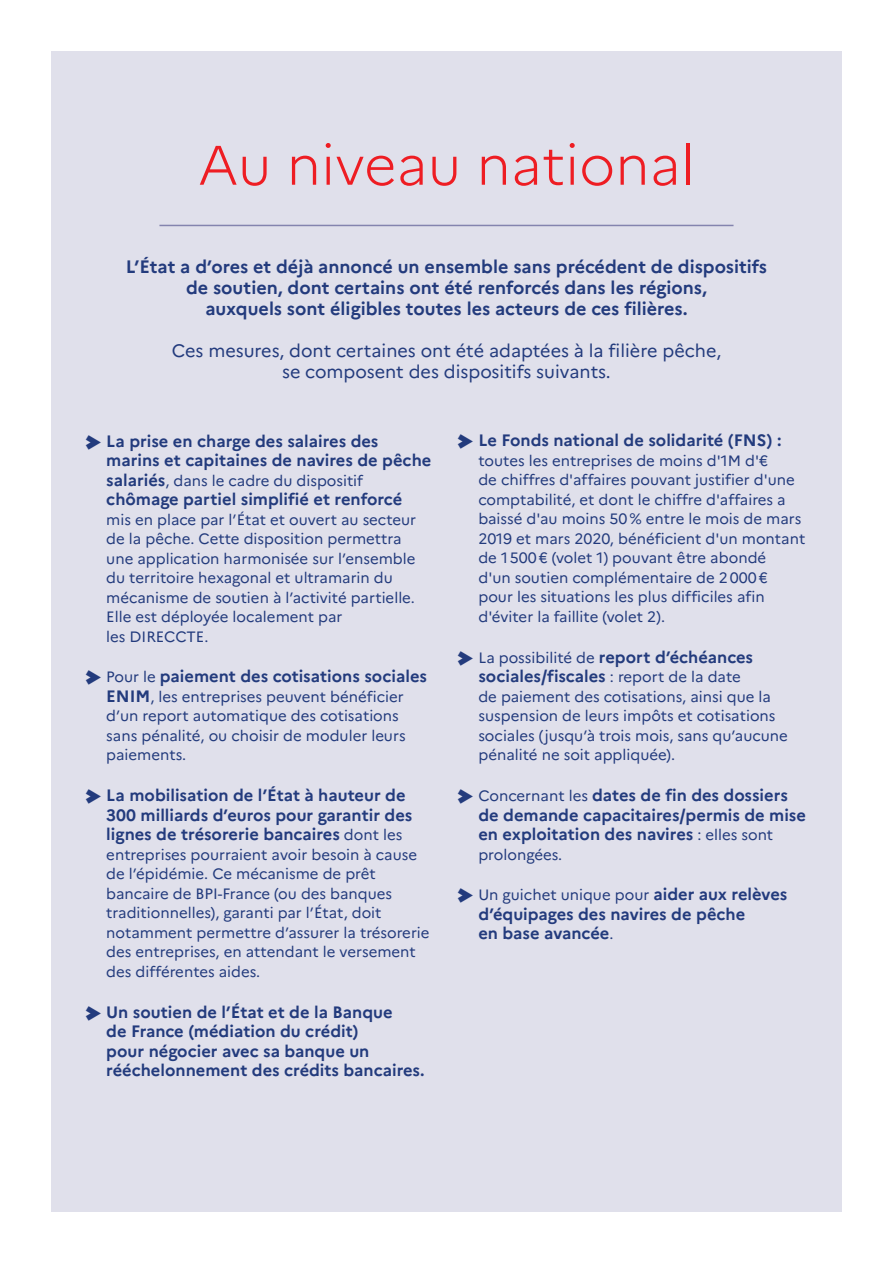
<style>
.page{position:relative;width:893px;height:1263px;background:#fff}
.page>*{position:absolute;margin:0;border:0;box-sizing:border-box;transform-origin:0 0}
.t1{font:300 55.5px "Marianne";color:#ee1d23}
.t2{font:700 18px/21px "Marianne";color:#233b7d;text-align:center}
.t3{font:18px/21px "Marianne";color:#233b7d;text-align:center}
.t4{font:700 16.5px/19.5px "Marianne";color:#233b7d}
.t5{font:15px/19.5px "Marianne";color:#233b7d}
.s1{font-weight:700;font-size:16.5px}
.s2{font-weight:400;font-size:15px}
</style>
<div class="page">
<div style="left:51px;top:51px;width:791px;height:1161px;background:#e0e0eb"></div>
<hr style="left:159px;top:225px;width:574px;height:1px;background:#8484ae">
<h1 class="t1" style="left:198px;top:143px;width:499px">Au niveau national</h1>
<p class="t2" style="left:126px;top:258px;width:642px">L’État a d’ores et déjà annoncé un ensemble sans précédent de dispositifs de soutien, dont certains ont été renforcés dans les régions,<br>auxquels sont éligibles toutes les acteurs de ces filières.</p>
<p class="t3" style="left:172px;top:342px;width:551px">Ces mesures, dont certaines ont été adaptées à la filière pêche, se composent des dispositifs suivants.</p>
<p class="t4" style="left:106px;top:433px;width:327px">La prise en charge des salaires des marins et capitaines de navires de pêche</p>
<p class="t5" style="left:106px;top:472px;width:258px"><span class="s1">salariés</span>, dans le cadre du dispositif</p>
<p class="t4" style="left:106px;top:491px;width:297px">chômage partiel simplifié et renforcé</p>
<p class="t5" style="left:106px;top:511px;width:311px">mis en place par l’État et ouvert au secteur de la pêche. Cette disposition permettra une application harmonisée sur l’ensemble du territoire hexagonal et ultramarin du mécanisme de soutien à l’activité partielle.<br>Elle est déployée localement par<br>les DIRECCTE.</p>
<p class="t4" style="left:106px;top:668px;width:322px"><span class="s2">Pour le</span> paiement des cotisations sociales</p>
<p class="t5" style="left:106px;top:688px;width:301px"><span class="s1">ENIM</span>, les entreprises peuvent bénéficier d’un report automatique des cotisations sans pénalité, ou choisir de moduler leurs paiements.</p>
<p class="t4" style="left:106px;top:787px;width:308px">La mobilisation de l’État à hauteur de<br>300 milliards d’euros pour garantir des lignes de trésorerie bancaires <span class="s2">dont les</span></p>
<p class="t5" style="left:106px;top:846px;width:325px">entreprises pourraient avoir besoin à cause de l’épidémie. Ce mécanisme de prêt bancaire de BPI-France (ou des banques traditionnelles), garanti par l’État, doit notamment permettre d’assurer la trésorerie des entreprises, en attendant le versement des différentes aides.</p>
<p class="t4" style="left:106px;top:1003px;width:320px">Un soutien de l’État et de la Banque<br>de France (médiation du crédit)<br>pour négocier avec sa banque un rééchelonnement des crédits bancaires.</p>
<p class="t4" style="left:478px;top:432px;width:305px">Le Fonds national de solidarité (FNS) :</p>
<p class="t5" style="left:478px;top:452px;width:328px">toutes les entreprises de moins d'1M d'€<br>de chiffres d'affaires pouvant justifier d'une comptabilité, et dont le chiffre d'affaires a baissé d'au moins 50% entre le mois de mars 2019 et mars 2020, bénéficient d'un montant de 1500€ (volet 1) pouvant être abondé<br>d'un soutien complémentaire de 2000€ pour les situations les plus difficiles afin d'éviter la faillite (volet 2).</p>
<p class="t4" style="left:478px;top:649px;width:276px"><span class="s2">La possibilité de</span> report d’échéances sociales/fiscales <span class="s2">: report de la date</span></p>
<p class="t5" style="left:478px;top:688px;width:311px">de paiement des cotisations, ainsi que la suspension de leurs impôts et cotisations sociales (jusqu’à trois mois, sans qu’aucune pénalité ne soit appliquée).</p>
<p class="t4" style="left:478px;top:787px;width:329px"><span class="s2">Concernant les</span> dates de fin des dossiers de demande capacitaires/permis de mise en exploitation des navires <span class="s2">: elles sont</span></p>
<p class="t5" style="left:478px;top:846px;width:85px">prolongées.</p>
<p class="t5" style="left:478px;top:887px;width:311px">Un guichet unique pour <span class="s1">aider aux relèves</span></p>
<p class="t4" style="left:478px;top:906px;width:268px">d’équipages des navires de pêche en base avancée<span class="s2">.</span></p>
</div>
